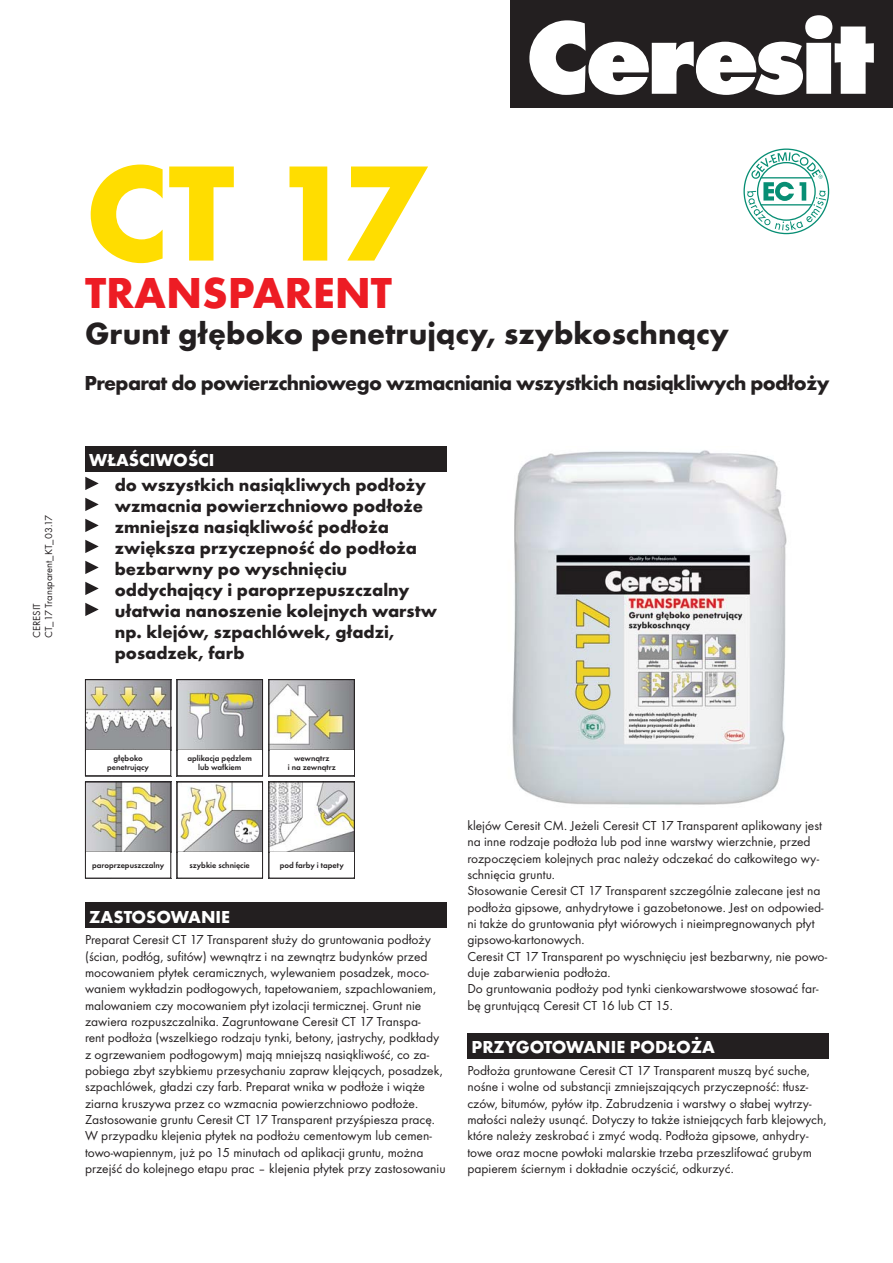
<style>
.page{position:relative;width:893px;height:1263px;background:#fff}
.page>*{position:absolute;margin:0;border:0;box-sizing:border-box;transform-origin:0 0}
.t1{font:700 141px "Futura TCE";color:#fd0}
.t2{font:700 45px "Futura TCE";color:#ed1c24}
.t3{font:700 31.5px "Futura TCE";color:#231f20}
.t4{font:700 21px "Futura TCE";letter-spacing:-.03em;color:#231f20}
.t5{font:700 18px/21px "Futura TCE";color:#231f20}
.t6{font:700 18px "Futura TCE";color:#fff}
.t7{font:13.5px/16.4px "Futura TCE";color:#231f20}
.t8{font:10.5px/12px "Futura TCE";color:#231f20}
.t9{font:600 8.25px/9px "Futura TCE";color:#231f20;text-align:center}
</style>
<div class="page">
<div style="left:510px;top:0;width:383px;height:107px;background:#231f20"></div>
<svg style="left:529px;top:15px;width:345px;height:80px"></svg>
<div style="left:85px;top:446px;width:361px;height:26px;background:#231f20"></div>
<svg style="left:85px;top:477px;width:14px;height:13px"></svg>
<svg style="left:85px;top:498px;width:14px;height:13px"></svg>
<svg style="left:85px;top:519px;width:14px;height:13px"></svg>
<svg style="left:85px;top:540px;width:14px;height:13px"></svg>
<svg style="left:85px;top:561px;width:14px;height:13px"></svg>
<svg style="left:85px;top:582px;width:14px;height:13px"></svg>
<svg style="left:85px;top:603px;width:14px;height:13px"></svg>
<div style="left:85px;top:903px;width:361px;height:25px;background:#231f20"></div>
<div style="left:467px;top:1033px;width:362px;height:26px;background:#231f20"></div>
<img style="left:87px;top:681px;width:82px;height:69px">
<div style="left:85px;top:679px;width:86px;height:97px;border:1px solid #231f20"></div>
<img style="left:179px;top:681px;width:82px;height:69px">
<div style="left:177px;top:679px;width:86px;height:97px;border:1px solid #231f20"></div>
<img style="left:271px;top:681px;width:82px;height:69px">
<div style="left:269px;top:679px;width:86px;height:97px;border:1px solid #231f20"></div>
<img style="left:87px;top:784px;width:82px;height:68px">
<div style="left:85px;top:782px;width:86px;height:96px;border:1px solid #231f20"></div>
<img style="left:179px;top:784px;width:82px;height:68px">
<div style="left:177px;top:782px;width:86px;height:96px;border:1px solid #231f20"></div>
<img style="left:271px;top:784px;width:82px;height:68px">
<div style="left:269px;top:782px;width:86px;height:96px;border:1px solid #231f20"></div>
<div style="left:86px;top:750px;width:84px;height:25px;background:#fff"></div>
<div style="left:86px;top:852px;width:84px;height:25px;background:#fff"></div>
<div style="left:178px;top:750px;width:84px;height:25px;background:#fff"></div>
<div style="left:178px;top:852px;width:84px;height:25px;background:#fff"></div>
<div style="left:270px;top:750px;width:84px;height:25px;background:#fff"></div>
<div style="left:270px;top:852px;width:84px;height:25px;background:#fff"></div>
<svg style="left:744px;top:149px;width:84px;height:85px"></svg>
<svg style="left:747px;top:152px;width:79px;height:79px"></svg>
<img style="left:512px;top:450px;width:275px;height:355px">
<p class="t8" style="left:31px;top:638px;width:125px;rotate:-90deg">CERESIT<br>CT_17 Transparent_KT_03.17</p>
<h1 class="t1" style="left:85px;top:158px;width:342px">CT 17</h1>
<h2 class="t2" style="left:85px;top:275px;width:308px">TRANSPARENT</h2>
<h3 class="t3" style="left:85px;top:321px;width:645px">Grunt głęboko penetrujący, szybkoschnący</h3>
<h3 class="t4" style="left:85px;top:375px;width:746px">Preparat do powierzchniowego wzmacniania wszystkich nasiąkliwych podłoży</h3>
<h3 class="t6" style="left:89px;top:453px;width:127px">WŁAŚCIWOŚCI</h3>
<p class="t5" style="left:115px;top:476px;width:324px">do wszystkich nasiąkliwych podłoży wzmacnia powierzchniowo podłoże zmniejsza nasiąkliwość podłoża zwiększa przyczepność do podłoża bezbarwny po wyschnięciu oddychający i paroprzepuszczalny ułatwia nanoszenie kolejnych warstw np. klejów, szpachlówek, gładzi, posadzek, farb</p>
<p class="t9" style="left:107px;top:754px;width:43px">głęboko penetrujący</p>
<p class="t9" style="left:187px;top:754px;width:66px">aplikacja pędzlem lub wałkiem</p>
<p class="t9" style="left:288px;top:754px;width:50px">wewnątrz<br>i na zewnątrz</p>
<p class="t9" style="left:92px;top:861px;width:74px">paroprzepuszczalny</p>
<p class="t9" style="left:190px;top:861px;width:62px">szybkie schnięcie</p>
<p class="t9" style="left:280px;top:861px;width:66px">pod farby i tapety</p>
<h3 class="t6" style="left:89px;top:909px;width:142px">ZASTOSOWANIE</h3>
<p class="t7" style="left:85px;top:932px;width:362px">Preparat Ceresit CT 17 Transparent służy do gruntowania podłoży (ścian, podłóg, sufitów) wewnątrz i na zewnątrz budynków przed mocowaniem płytek ceramicznych, wylewaniem posadzek, moco&shy;waniem wykładzin podłogowych, tapetowaniem, szpachlowaniem, malowaniem czy mocowaniem płyt izolacji termicznej. Grunt nie zawiera rozpuszczalnika. Zagruntowane Ceresit CT 17 Transpa-<br>rent podłoża (wszelkiego rodzaju tynki, betony, jastrychy, podkłady z ogrzewaniem podłogowym) mają mniejszą nasiąkliwość, co za&shy;pobiega zbyt szybkiemu przesychaniu zapraw klejących, posadzek, szpachlówek, gładzi czy farb. Preparat wnika w podłoże i wiąże ziarna kruszywa przez co wzmacnia powierzchniowo podłoże.<br>Zastosowanie gruntu Ceresit CT 17 Transparent przyśpiesza pracę.<br>W przypadku klejenia płytek na podłożu cementowym lub cemen&shy;towo-wapiennym, już po 15 minutach od aplikacji gruntu, można przejść do kolejnego etapu prac – klejenia płytek przy zastosowaniu</p>
<p class="t7" style="left:467px;top:818px;width:361px">klejów Ceresit CM. Jeżeli Ceresit CT 17 Transparent aplikowany jest na inne rodzaje podłoża lub pod inne warstwy wierzchnie, przed rozpoczęciem kolejnych prac należy odczekać do całkowitego wy&shy;schnięcia gruntu.<br>Stosowanie Ceresit CT 17 Transparent szczególnie zalecane jest na podłoża gipsowe, anhydrytowe i gazobetonowe. Jest on odpowied&shy;ni także do gruntowania płyt wiórowych i nieimpregnowanych płyt gipsowo-kartonowych.<br>Ceresit CT 17 Transparent po wyschnięciu jest bezbarwny, nie powo&shy;duje zabarwienia podłoża.<br>Do gruntowania podłoży pod tynki cienkowarstwowe stosować far&shy;bę gruntującą Ceresit CT 16 lub CT 15.</p>
<h3 class="t6" style="left:472px;top:1040px;width:245px">PRZYGOTOWANIE PODŁOŻA</h3>
<p class="t7" style="left:467px;top:1063px;width:361px">Podłoża gruntowane Ceresit CT 17 Transparent muszą być suche, nośne i wolne od substancji zmniejszających przyczepność: tłusz&shy;czów, bitumów, pyłów itp. Zabrudzenia i warstwy o słabej wytrzy&shy;małości należy usunąć. Dotyczy to także istniejących farb klejowych, które należy zeskrobać i zmyć wodą. Podłoża gipsowe, anhydry&shy;towe oraz mocne powłoki malarskie trzeba przeszlifować grubym papierem ściernym i dokładnie oczyścić, odkurzyć.</p>
</div>
